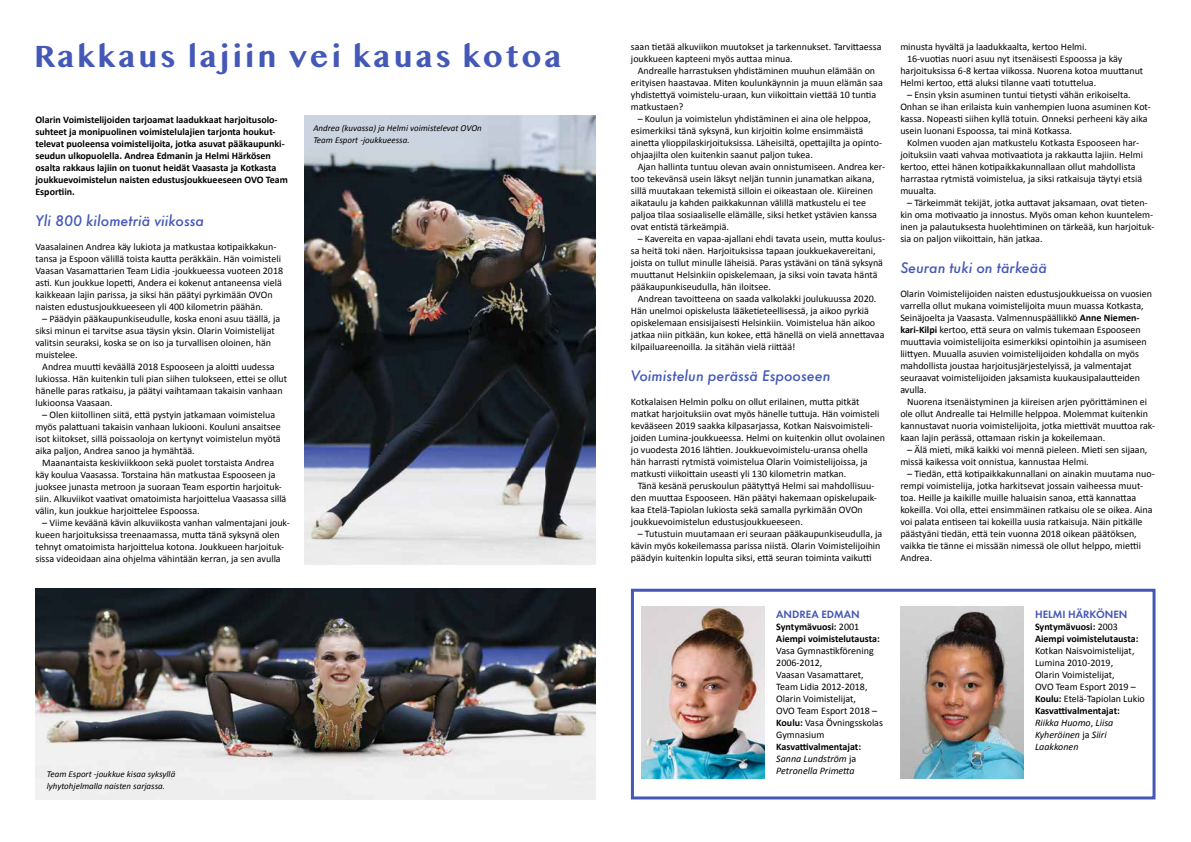
<style>
.page{position:relative;width:1191px;height:842px;background:#fff}
.page>*{position:absolute;margin:0;border:0;box-sizing:border-box;transform-origin:0 0}
.t1{font:700 28px "Bangla MN";letter-spacing:.1em;color:#4458b7}
.t2{font:italic 500 16px "Futura T";color:#4458b7}
.t3{font:600 11px "Futura T";color:#4458b7}
.t4{font:10px/12px "Calibri";color:#000}
.t5{font:700 10px/12px "Calibri";color:#000}
.t6{font:italic 10px/12px "Calibri";color:#000}
.t7{font:italic 9px/12px "Calibri";color:#000}
.s1{font-weight:700}
.s2{font-weight:400}
.s3{font-weight:700;font-style:normal}
.s4{font-style:normal}
.s5{font-style:italic}
</style>
<div class="page">
<img style="left:305px;top:116px;width:290px;height:448px">
<div style="left:631px;top:589px;width:524px;height:210px;background:#fff;border:3px solid #4458b7"></div>
<img style="left:641px;top:607px;width:124px;height:171px">
<img style="left:900px;top:607px;width:123px;height:171px">
<img style="left:35px;top:589px;width:560px;height:210px">
<h1 class="t1" style="left:34px;top:41px;width:529px">Rakkaus lajiin vei kauas kotoa</h1>
<p class="t5" style="left:35px;top:113px;width:254px">Olarin Voimistelijoiden tarjoamat laadukkaat harjoitusolo&shy;suhteet ja monipuolinen voimistelulajien tarjonta houkut&shy;televat puoleensa voimistelijoita, jotka asuvat pääkaupunki&shy;seudun ulkopuolella. Andrea Edmanin ja Helmi Härkösen osalta rakkaus lajiin on tuonut heidät Vaasasta ja Kotkasta joukkuevoimistelun naisten edustusjoukkueeseen OVO Team Esportiin.</p>
<h2 class="t2" style="left:35px;top:212px;width:170px">Yli 800 kilometriä viikossa</h2>
<p class="t4" style="left:35px;top:240px;width:249px">Vaasalainen Andrea käy lukiota ja matkustaa kotipaikkakun&shy;tansa ja Espoon välillä toista kautta peräkkäin. Hän voimisteli Vaasan Vasamattarien Team Lidia -joukkueessa vuoteen 2018 asti. Kun joukkue lopetti, Andera ei kokenut antaneensa vielä kaikkeaan lajin parissa, ja siksi hän päätyi pyrkimään OVOn naisten edustusjoukkueeseen yli 400 kilometrin päähän.</p>
<p class="t4" style="left:35px;top:312px;width:246px;text-indent:7px">– Päädyin pääkaupunkiseudulle, koska enoni asuu täällä, ja siksi minun ei tarvitse asua täysin yksin. Olarin Voimistelijat valitsin seuraksi, koska se on iso ja turvallisen oloinen, hän muistelee.</p>
<p class="t4" style="left:35px;top:360px;width:253px;text-indent:7px">Andrea muutti keväällä 2018 Espooseen ja aloitti uudessa lukiossa. Hän kuitenkin tuli pian siihen tulokseen, ettei se ollut hänelle paras ratkaisu, ja päätyi vaihtamaan takaisin vanhaan lukioonsa Vaasaan.</p>
<p class="t4" style="left:35px;top:408px;width:247px;text-indent:7px">– Olen kiitollinen siitä, että pystyin jatkamaan voimistelua myös palattuani takaisin vanhaan lukiooni. Kouluni ansaitsee isot kiitokset, sillä poissaoloja on kertynyt voimistelun myötä aika paljon, Andrea sanoo ja hymähtää.</p>
<p class="t4" style="left:35px;top:456px;width:252px;text-indent:7px">Maanantaista keskiviikkoon sekä puolet torstaista Andrea käy koulua Vaasassa. Torstaina hän matkustaa Espooseen ja juoksee junasta metroon ja suoraan Team esportin harjoituk&shy;siin. Alkuviikot vaativat omatoimista harjoittelua Vaasassa sillä välin, kun joukkue harjoittelee Espoossa.</p>
<p class="t4" style="left:35px;top:516px;width:256px;text-indent:7px">– Viime keväänä kävin alkuviikosta vanhan valmentajani jouk&shy;kueen harjoituksissa treenaamassa, mutta tänä syksynä olen tehnyt omatoimista harjoittelua kotona. Joukkueen harjoituk&shy;sissa videoidaan aina ohjelma vähintään kerran, ja sen avulla</p>
<p class="t7" style="left:313px;top:122px;width:170px">Andrea (kuvassa) ja Helmi voimistelevat OVOn<br>Team Esport -joukkueessa.</p>
<p class="t7" style="left:47px;top:768px;width:130px">Team Esport -joukkue kisaa syksyllä lyhytohjelmalla naisten sarjassa.</p>
<p class="t4" style="left:631px;top:40px;width:252px">saan tietää alkuviikon muutokset ja tarkennukset. Tarvittaessa joukkueen kapteeni myös auttaa minua.</p>
<p class="t4" style="left:631px;top:64px;width:253px;text-indent:7px">Andrealle harrastuksen yhdistäminen muuhun elämään on erityisen haastavaa. Miten koulunkäynnin ja muun elämän saa yhdistettyä voimistelu-uraan, kun viikoittain viettää 10 tuntia matkustaen?</p>
<p class="t4" style="left:631px;top:112px;width:253px;text-indent:7px">– Koulun ja voimistelun yhdistäminen ei aina ole helppoa, esimerkiksi tänä syksynä, kun kirjoitin kolme ensimmäistä ainetta ylioppilaskirjoituksissa. Läheisiltä, opettajilta ja opinto&shy;ohjaajilta olen kuitenkin saanut paljon tukea.</p>
<p class="t4" style="left:631px;top:160px;width:256px;text-indent:7px">Ajan hallinta tuntuu olevan avain onnistumiseen. Andrea ker&shy;too tekevänsä usein läksyt neljän tunnin junamatkan aikana, sillä muutakaan tekemistä silloin ei oikeastaan ole. Kiireinen aikataulu ja kahden paikkakunnan välillä matkustelu ei tee paljoa tilaa sosiaaliselle elämälle, siksi hetket ystävien kanssa ovat entistä tärkeämpiä.</p>
<p class="t4" style="left:631px;top:232px;width:256px;text-indent:7px">– Kavereita en vapaa-ajallani ehdi tavata usein, mutta koulus&shy;sa heitä toki näen. Harjoituksissa tapaan joukkuekavereitani, joista on tullut minulle läheisiä. Paras ystäväni on tänä syksynä muuttanut Helsinkiin opiskelemaan, ja siksi voin tavata häntä pääkaupunkiseudulla, hän iloitsee.</p>
<p class="t4" style="left:631px;top:292px;width:255px;text-indent:7px">Andrean tavoitteena on saada valkolakki joulukuussa 2020.<br>Hän unelmoi opiskelusta lääketieteellisessä, ja aikoo pyrkiä opiskelemaan ensisijaisesti Helsinkiin. Voimistelua hän aikoo jatkaa niin pitkään, kun kokee, että hänellä on vielä annettavaa kilpailuareenoilla. Ja sitähän vielä riittää!</p>
<h2 class="t2" style="left:631px;top:367px;width:201px">Voimistelun perässä Espooseen</h2>
<p class="t4" style="left:631px;top:395px;width:256px">Kotkalaisen Helmin polku on ollut erilainen, mutta pitkät matkat harjoituksiin ovat myös hänelle tuttuja. Hän voimisteli kevääseen 2019 saakka kilpasarjassa, Kotkan Naisvoimisteli&shy;joiden Lumina-joukkueessa. Helmi on kuitenkin ollut ovolainen jo vuodesta 2016 lähtien. Joukkuevoimistelu-uransa ohella hän harrasti rytmistä voimistelua Olarin Voimistelijoissa, ja matkusti viikoittain useasti yli 130 kilometrin matkan.</p>
<p class="t4" style="left:631px;top:479px;width:247px;text-indent:7px">Tänä kesänä peruskoulun päätyttyä Helmi sai mahdollisuu&shy;den muuttaa Espooseen. Hän päätyi hakemaan opiskelupaik&shy;kaa Etelä-Tapiolan lukiosta sekä samalla pyrkimään OVOn joukkuevoimistelun edustusjoukkueeseen.</p>
<p class="t4" style="left:631px;top:527px;width:253px;text-indent:7px">– Tutustuin muutamaan eri seuraan pääkaupunkiseudulla, ja kävin myös kokeilemassa parissa niistä. Olarin Voimistelijoihin päädyin kuitenkin lopulta siksi, että seuran toiminta vaikutti</p>
<p class="t4" style="left:900px;top:40px;width:188px">minusta hyvältä ja laadukkaalta, kertoo Helmi.</p>
<p class="t4" style="left:907px;top:52px;width:217px">16-vuotias nuori asuu nyt itsenäisesti Espoossa ja käy</p>
<p class="t4" style="left:900px;top:64px;width:244px">harjoituksissa 6-8 kertaa viikossa. Nuorena kotoa muuttanut</p>
<p class="t4" style="left:900px;top:76px;width:197px">Helmi kertoo, että aluksi tilanne vaati totuttelua.</p>
<p class="t4" style="left:900px;top:88px;width:252px;text-indent:7px">– Ensin yksin asuminen tuntui tietysti vähän erikoiselta.<br>Onhan se ihan erilaista kuin vanhempien luona asuminen Kot&shy;kassa. Nopeasti siihen kyllä totuin. Onneksi perheeni käy aika usein luonani Espoossa, tai minä Kotkassa.</p>
<p class="t4" style="left:900px;top:136px;width:244px;text-indent:7px">Kolmen vuoden ajan matkustelu Kotkasta Espooseen har&shy;joituksiin vaati vahvaa motivaatiota ja rakkautta lajiin. Helmi kertoo, ettei hänen kotipaikkakunnallaan ollut mahdollista harrastaa rytmistä voimistelua, ja siksi ratkaisuja täytyi etsiä muualta.</p>
<p class="t4" style="left:900px;top:196px;width:256px;text-indent:7px">– Tärkeimmät tekijät, jotka auttavat jaksamaan, ovat tieten&shy;kin oma motivaatio ja innostus. Myös oman kehon kuuntelem&shy;inen ja palautuksesta huolehtiminen on tärkeää, kun harjoituk&shy;sia on paljon viikoittain, hän jatkaa.</p>
<h2 class="t2" style="left:900px;top:259px;width:148px">Seuran tuki on tärkeää</h2>
<p class="t4" style="left:900px;top:287px;width:253px">Olarin Voimistelijoiden naisten edustusjoukkueissa on vuosien varrella ollut mukana voimistelijoita muun muassa Kotkasta, Seinäjoelta ja Vaasasta. Valmennuspäällikkö <span class="s1">Anne Niemen&shy;kari-Kilpi</span> kertoo, että seura on valmis tukemaan Espooseen muuttavia voimistelijoita esimerkiksi opintoihin ja asumiseen liittyen. Muualla asuvien voimistelijoiden kohdalla on myös mahdollista joustaa harjoitusjärjestelyissä, ja valmentajat seuraavat voimistelijoiden jaksamista kuukausipalautteiden avulla.</p>
<p class="t4" style="left:900px;top:395px;width:256px;text-indent:7px">Nuorena itsenäistyminen ja kiireisen arjen pyörittäminen ei ole ollut Andrealle tai Helmille helppoa. Molemmat kuitenkin kannustavat nuoria voimistelijoita, jotka miettivät muuttoa rak&shy;kaan lajin perässä, ottamaan riskin ja kokeilemaan.</p>
<p class="t4" style="left:900px;top:443px;width:249px;text-indent:7px">– Älä mieti, mikä kaikki voi mennä pieleen. Mieti sen sijaan, missä kaikessa voit onnistua, kannustaa Helmi.</p>
<p class="t4" style="left:900px;top:467px;width:256px;text-indent:7px">– Tiedän, että kotipaikkakunnallani on ainakin muutama nuo&shy;rempi voimistelija, jotka harkitsevat jossain vaiheessa muut&shy;toa. Heille ja kaikille muille haluaisin sanoa, että kannattaa kokeilla. Voi olla, ettei ensimmäinen ratkaisu ole se oikea. Aina voi palata entiseen tai kokeilla uusia ratkaisuja. Näin pitkälle päästyäni tiedän, että tein vuonna 2018 oikean päätöksen, vaikka tie tänne ei missään nimessä ole ollut helppo, miettii Andrea.</p>
<p class="t3" style="left:776px;top:607px;width:85px">ANDREA EDMAN</p>
<p class="t5" style="left:776px;top:620px;width:105px">Syntymävuosi: <span class="s2">2001<br></span>Aiempi voimistelutausta:</p>
<p class="t4" style="left:776px;top:644px;width:108px">Vasa Gymnastikförening<br>2006-2012,<br>Vaasan Vasamattaret,<br>Team Lidia 2012-2018,<br>Olarin Voimistelijat,<br>OVO Team Esport 2018 –<br><span class="s1">Koulu:</span> Vasa Övningsskolas<br>Gymnasium</p>
<p class="t6" style="left:776px;top:740px;width:86px"><span class="s3">Kasvattivalmentajat:<br></span>Sanna Lundström <span class="s4">ja<br></span>Petronella Primetta</p>
<p class="t3" style="left:1035px;top:607px;width:94px">HELMI HÄRKÖNEN</p>
<p class="t5" style="left:1035px;top:620px;width:105px">Syntymävuosi: <span class="s2">2003<br></span>Aiempi voimistelutausta:</p>
<p class="t4" style="left:1035px;top:644px;width:111px">Kotkan Naisvoimistelijat,<br>Lumina 2010-2019,<br>Olarin Voimistelijat,<br>OVO Team Esport 2019 –<br><span class="s1">Koulu:</span> Etelä-Tapiolan Lukio<br><span class="s1">Kasvattivalmentajat:<br></span><span class="s5">Riikka Huomo</span>, <span class="s5">Liisa<br>Kyheröinen</span> ja <span class="s5">Siiri<br>Laakkonen</span></p>
</div>
